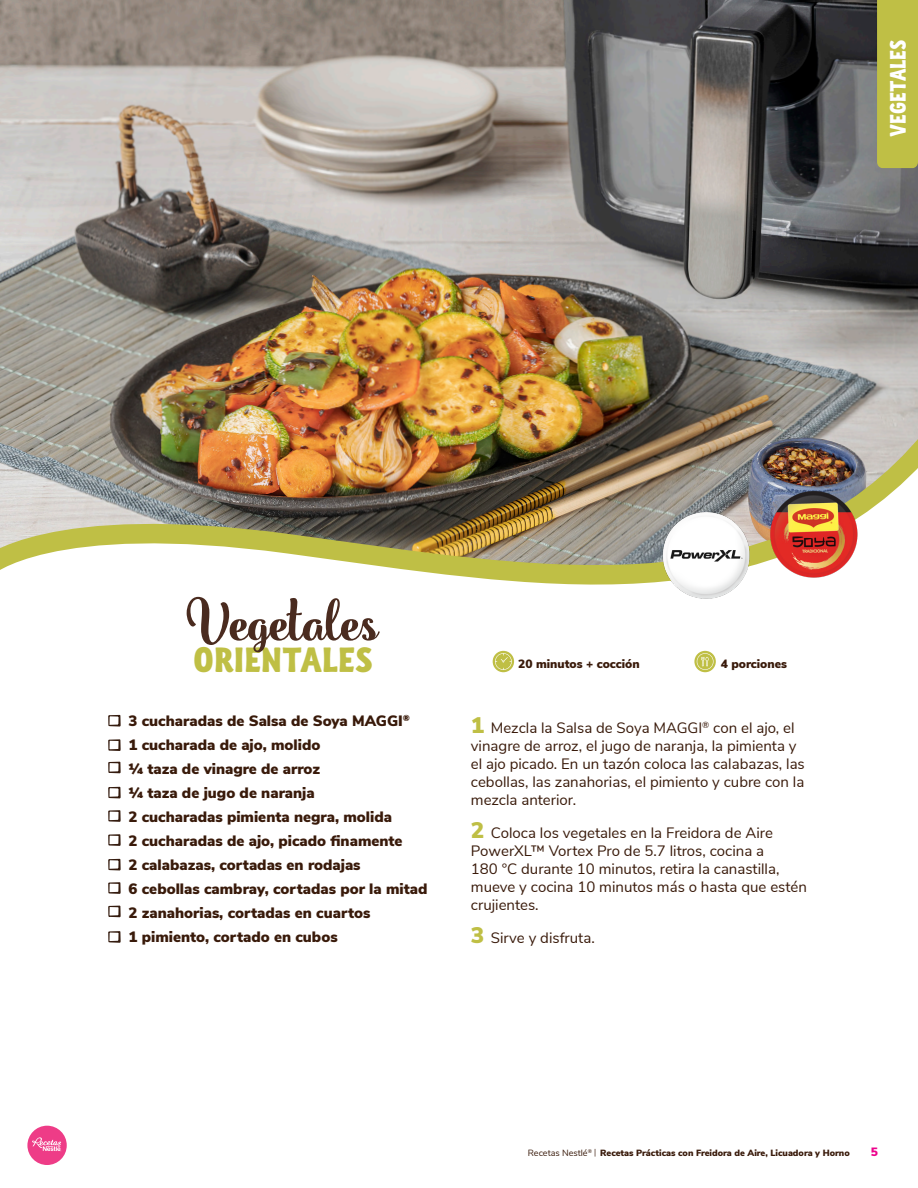
<style>
.page{position:relative;width:918px;height:1188px;background:#fff}
.page>*{position:absolute;margin:0;border:0;box-sizing:border-box;transform-origin:0 0}
.t1{font:800 57.9px "Photo Wall";color:#4a2b1f}
.t2{font:35.1px "Photo Wall Poster Sans";color:#bfbf45;scale:1.1 1}
.t3{font:22.5px "Photo Wall Poster Sans";color:#fff}
.t4{font:15px/18px "Nunito Sans";color:#391a0a}
.t5{font:900 15px "Nunito Sans";color:#391a0a}
.t6{font:900 12px "Nunito Sans";color:#391a0a}
.t7{font:900 12px "Nunito Sans";color:#ed028c}
.t8{font:900 9px "Nunito Sans";color:#391a0a}
.s1{font-weight:900;font-size:22.5px;color:#bfbf45}
.s2{font-weight:400}
.s3{font-family:"Photo Wall Poster Serif";font-weight:400}
</style>
<div class="page">
<div style="left:27px;top:1126px;width:40px;height:39px;background:#ee3c87;border-radius:50%"></div>
<svg style="left:32px;top:1137px;width:29px;height:14px"></svg>
<svg style="left:108px;top:715px;width:13px;height:12px"></svg>
<svg style="left:108px;top:787px;width:13px;height:11px"></svg>
<svg style="left:108px;top:859px;width:13px;height:11px"></svg>
<svg style="left:108px;top:834px;width:13px;height:12px"></svg>
<svg style="left:108px;top:739px;width:13px;height:12px"></svg>
<svg style="left:108px;top:882px;width:13px;height:12px"></svg>
<svg style="left:108px;top:906px;width:13px;height:11px"></svg>
<img style="left:0;top:0;width:918px;height:410px">
<img style="left:0;top:410px;width:918px;height:175px">
<div style="left:877px;top:0;width:41px;height:168px;background:#bfbf45"></div>
<div style="left:493px;top:651px;width:21px;height:21px;background:#bfbf45;border-radius:50%"></div>
<svg style="left:495px;top:653px;width:17px;height:17px"></svg>
<svg style="left:694px;top:651px;width:22px;height:21px"></svg>
<svg style="left:697px;top:653px;width:17px;height:17px"></svg>
<svg style="left:108px;top:931px;width:13px;height:12px"></svg>
<svg style="left:108px;top:762px;width:13px;height:11px"></svg>
<svg style="left:108px;top:810px;width:13px;height:12px"></svg>
<img style="left:767px;top:488px;width:97px;height:97px">
<img style="left:659px;top:509px;width:96px;height:90px">
<p class="t3" style="left:883px;top:137px;width:98px;rotate:-90deg">VEGETALES</p>
<h1 class="t1" style="left:187px;top:586px;width:193px">Vegetales</h1>
<h2 class="t2" style="left:193px;top:637px;width:164px">ORIENTALES</h2>
<p class="t6" style="left:518px;top:655px;width:123px">20 minutos + cocción</p>
<p class="t6" style="left:721px;top:655px;width:68px">4 porciones</p>
<p class="t5" style="left:129px;top:710px;width:283px">3 cucharadas de Salsa de Soya MAGGI<sup>®</sup></p>
<p class="t5" style="left:129px;top:734px;width:193px">1 cucharada de ajo, molido</p>
<p class="t5" style="left:129px;top:758px;width:193px">¼ taza de vinagre de arroz</p>
<p class="t5" style="left:129px;top:782px;width:188px">¼ taza de jugo de naranja</p>
<p class="t5" style="left:129px;top:806px;width:265px">2 cucharadas pimienta negra, molida</p>
<p class="t5" style="left:129px;top:830px;width:276px">2 cucharadas de ajo, picado finamente</p>
<p class="t5" style="left:129px;top:854px;width:234px">2 calabazas, cortadas en rodajas</p>
<p class="t5" style="left:129px;top:878px;width:300px">6 cebollas cambray, cortadas por la mitad</p>
<p class="t5" style="left:129px;top:902px;width:244px">2 zanahorias, cortadas en cuartos</p>
<p class="t5" style="left:129px;top:926px;width:211px">1 pimiento, cortado en cubos</p>
<p class="t4" style="left:471px;top:718px;width:335px"><span class="s1">1</span> Mezcla la Salsa de Soya MAGGI<sup>®</sup> con el ajo, el vinagre de arroz, el jugo de naranja, la pimienta y el ajo picado. En un tazón coloca las calabazas, las cebollas, las zanahorias, el pimiento y cubre con la mezcla anterior.</p>
<p class="t4" style="left:471px;top:823px;width:338px"><span class="s1">2</span> Coloca los vegetales en la Freidora de Aire PowerXL™ Vortex Pro de 5.7 litros, cocina a<br>180 °C durante 10 minutos, retira la canastilla, mueve y cocina 10 minutos más o hasta que estén crujientes.</p>
<p class="t4" style="left:471px;top:928px;width:125px"><span class="s1">3</span> Sirve y disfruta.</p>
<p class="t8" style="left:528px;top:1146px;width:324px"><span class="s2">Recetas Nestlé</span><sup>®</sup> <span class="s3">|</span> Recetas Prácticas con Freidora de Aire, Licuadora y Horno</p>
<p class="t7" style="left:871px;top:1143px;width:9px">5</p>
</div>
